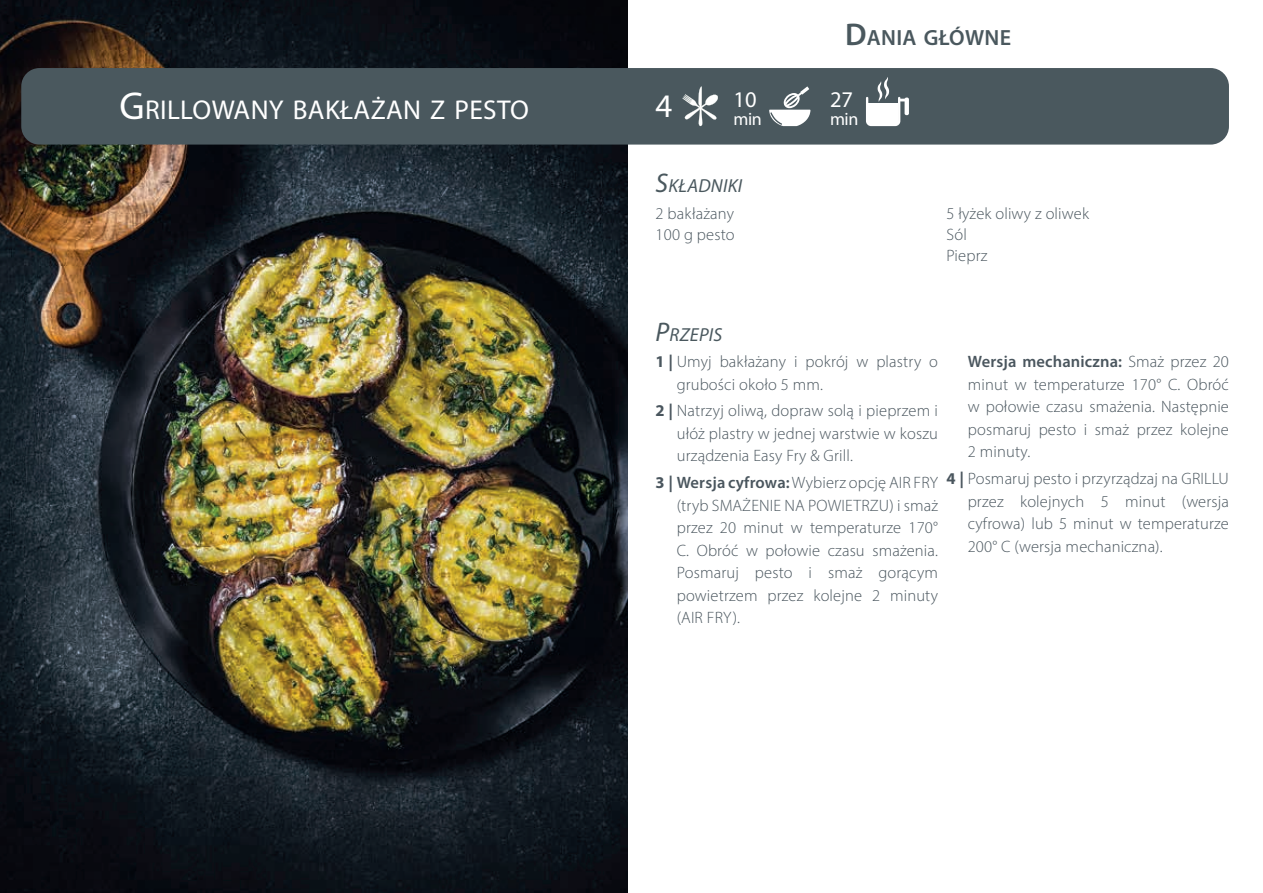
<style>
.page{position:relative;width:1263px;height:893px;background:#fff}
.page>*{position:absolute;margin:0;border:0;box-sizing:border-box;transform-origin:0 0}
.t1{font:33px "Myriad Pro";color:#fff}
.t2{font:27.3px "Myriad Pro";letter-spacing:.015em;color:#fff}
.t3{font:22.5px "Myriad Pro";color:#fff}
.t4{font:600 22.05px "Myriad Pro";letter-spacing:.015em;color:#4a585e}
.t5{font:italic 18.9px "Myriad Pro";letter-spacing:.015em;color:#4a585e}
.t6{font:18px "Myriad Pro";letter-spacing:-.025em;color:#fff}
.t7{font:300 16.5px/22.5px "Myriad Pro";letter-spacing:.01em;color:#4a565e;text-align:justify}
.s1{font-size:39px}
.s2{font-size:27px}
.s3{font-size:31.5px}
.s4{font-weight:700}
.s5{font-weight:600}
</style>
<div class="page">
<img style="left:0;top:0;width:627px;height:893px">
<div style="left:21px;top:68px;width:1208px;height:77px;background:#4a585e;border-radius:18px"></div>
<svg style="left:769px;top:86px;width:41px;height:40px"></svg>
<svg style="left:682px;top:87px;width:36px;height:39px"></svg>
<div style="left:904px;top:98px;width:5px;height:17px;background:#fff;border-radius:2px"></div>
<svg style="left:866px;top:77px;width:39px;height:49px"></svg>
<h2 class="t2" style="left:119px;top:93px;width:411px"><span class="s1">G</span>RILLOWANY BAKŁAŻAN Z PESTO</h2>
<h1 class="t1" style="left:656px;top:86px;width:18px">4</h1>
<h3 class="t3" style="left:733px;top:86px;width:25px">10</h3>
<p class="t6" style="left:733px;top:108px;width:30px">min</p>
<p class="t5" style="left:656px;top:174px;width:88px"><span class="s2">S</span>KŁADNIKI</p>
<h3 class="t4" style="left:845px;top:23px;width:167px"><span class="s3">D</span>ANIA GŁÓWNE</h3>
<h3 class="t3" style="left:830px;top:86px;width:25px">27</h3>
<p class="t6" style="left:830px;top:108px;width:30px">min</p>
<p class="t7" style="left:656px;top:203px;width:81px;line-height:21px">2 bakłażany<br>100 g pesto</p>
<p class="t7" style="left:946px;top:203px;width:144px;line-height:21px;text-align:left">5 łyżek oliwy z oliwek<br>Sól<br>Pieprz</p>
<p class="t5" style="left:656px;top:323px;width:68px"><span class="s2">P</span>RZEPIS</p>
<p class="t7" style="left:677px;top:350px;width:263px;text-indent:-21px"><span class="s4">1 |</span> Umyj bakłażany i pokrój w plastry o grubości około 5 mm.</p>
<p class="t7" style="left:677px;top:400px;width:263px;text-indent:-21px"><span class="s4">2 |</span> Natrzyj oliwą, dopraw solą i pieprzem i ułóż plastry w jednej warstwie w koszu urządzenia Easy Fry &amp; Grill.</p>
<p class="t7" style="left:677px;top:471px;width:263px;text-indent:-21px"><span class="s4">3 |</span> <span class="s5">Wersja cyfrowa:</span> Wybierz opcję AIR FRY (tryb SMAŻENIE NA POWIETRZU) i smaż przez 20 minut w temperaturze 170° C. Obróć w połowie czasu smażenia.<br>Posmaruj pesto i smaż gorącym powietrzem przez kolejne 2 minuty (AIR FRY).</p>
<p class="t7" style="left:968px;top:350px;width:263px"><span class="s5">Wersja mechaniczna:</span> Smaż przez 20 minut w temperaturze 170° C. Obróć w połowie czasu smażenia. Następnie posmaruj pesto i smaż przez kolejne 2 minuty.</p>
<p class="t7" style="left:968px;top:467px;width:263px;text-indent:-21px"><span class="s4">4 |</span> Posmaruj pesto i przyrządzaj na GRILLU przez kolejnych 5 minut (wersja cyfrowa) lub 5 minut w temperaturze 200° C (wersja mechaniczna).</p>
</div>
